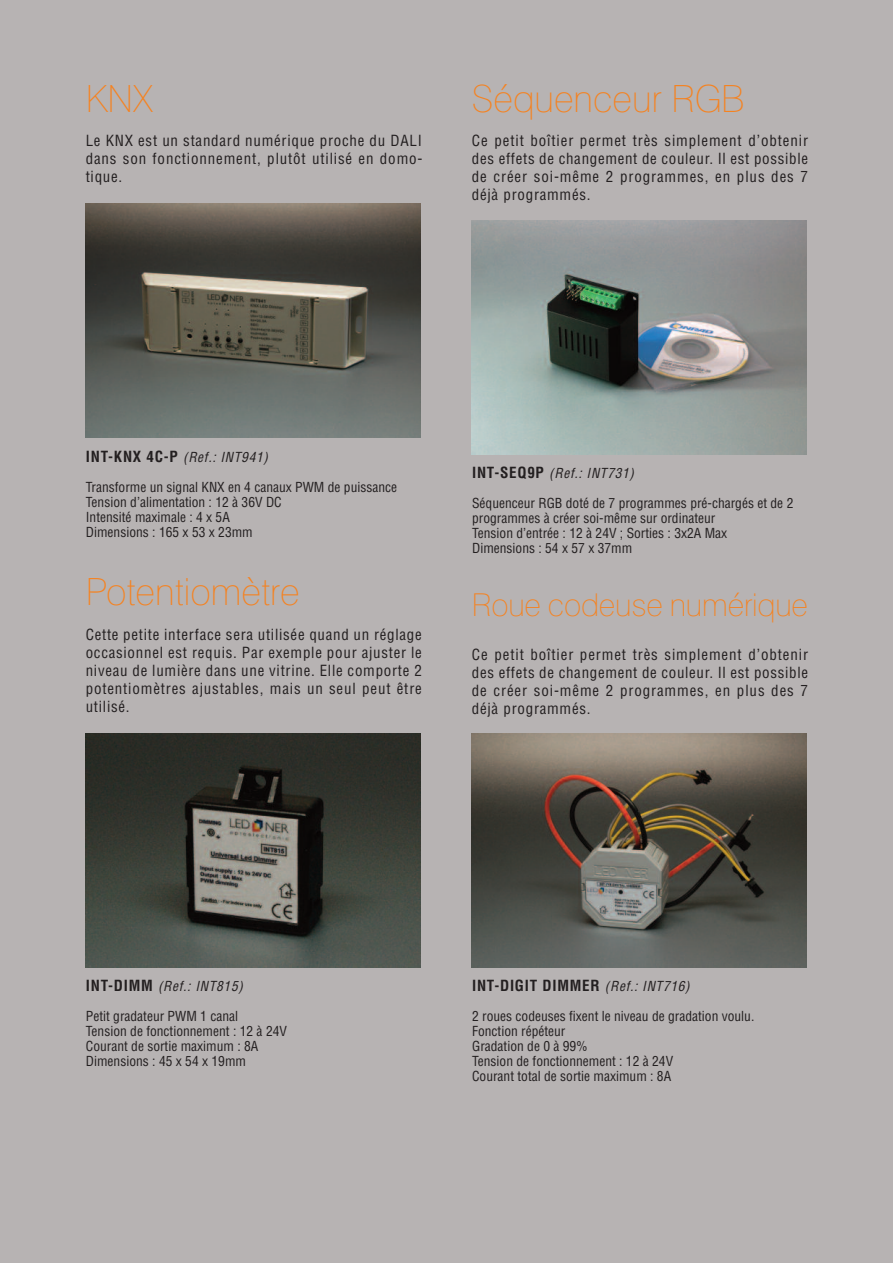
<style>
.page{position:relative;width:893px;height:1263px;background:#b7b3b3}
.page>*{position:absolute;margin:0;border:0;box-sizing:border-box;transform-origin:0 0}
.t1{font:37.5px "Swiss 721 Th PFL";color:#f58220}
.t2{font:31.5px "Swiss 721 Th PFL";letter-spacing:-.005em;color:#f58220}
.t3{font:condensed 15px/18px "Helvetica";letter-spacing:.06em;color:#231f20;text-align:justify}
.t4{font:700 condensed 15px "Helvetica";letter-spacing:.05em;color:#231f20}
.t5{font:condensed 13.5px/15px "Helvetica";color:#231f20}
.t6{font:italic condensed 13.5px "Helvetica";color:#231f20}
.s1{font-weight:700;font-style:normal;font-size:15px}
.s2{font-weight:400;font-style:italic;font-size:13.5px}
</style>
<div class="page">
<img style="left:86px;top:204px;width:335px;height:234px">
<img style="left:472px;top:220px;width:335px;height:234px">
<img style="left:86px;top:733px;width:335px;height:234px">
<img style="left:472px;top:733px;width:335px;height:234px">
<h1 class="t1" style="left:86px;top:85px;width:69px">KNX</h1>
<p class="t3" style="left:86px;top:132px;width:338px">Le KNX est un standard numérique proche du DALI dans son fonctionnement, plutôt utilisé en domo&shy;tique.</p>
<h1 class="t1" style="left:472px;top:85px;width:274px">Séquenceur RGB</h1>
<p class="t3" style="left:472px;top:132px;width:338px">Ce petit boîtier permet très simplement d’obtenir des effets de changement de couleur. Il est possible de créer soi-même 2 programmes, en plus des 7 déjà programmés.</p>
<p class="t6" style="left:86px;top:449px;width:184px"><span class="s1">INT-KNX 4C-P</span> (Ref.: INT941)</p>
<p class="t5" style="left:86px;top:480px;width:313px">Transforme un signal KNX en 4 canaux PWM de puissance Tension d’alimentation : 12 à 36V DC<br>Intensité maximale : 4 x 5A<br>Dimensions : 165 x 53 x 23mm</p>
<h1 class="t1" style="left:86px;top:578px;width:216px">Potentiomètre</h1>
<p class="t3" style="left:86px;top:625px;width:338px">Cette petite interface sera utilisée quand un réglage occasionnel est requis. Par exemple pour ajuster le niveau de lumière dans une vitrine. Elle comporte 2 potentiomètres ajustables, mais un seul peut être utilisé.</p>
<p class="t6" style="left:472px;top:466px;width:163px"><span class="s1">I N T- S E Q 9 P</span> (Ref.: INT731)</p>
<p class="t5" style="left:472px;top:496px;width:323px">Séquenceur RGB doté de 7 programmes pré-chargés et de 2 programmes à créer soi-même sur ordinateur<br>Tension d’entrée : 12 à 24V ; Sorties : 3x2A Max Dimensions : 54 x 57 x 37mm</p>
<h2 class="t2" style="left:472px;top:593px;width:338px">Roue codeuse numérique</h2>
<p class="t3" style="left:472px;top:646px;width:338px">Ce petit boîtier permet très simplement d’obtenir des effets de changement de couleur. Il est possible de créer soi-même 2 programmes, en plus des 7 déjà programmés.</p>
<p class="t6" style="left:86px;top:979px;width:159px"><span class="s1">I N T- D I M M</span> (Ref.: INT815)</p>
<p class="t5" style="left:86px;top:1009px;width:203px">Petit gradateur PWM 1 canal<br>Tension de fonctionnement : 12 à 24V<br>Courant de sortie maximum : 8A<br>Dimensions : 45 x 54 x 19mm</p>
<p class="t4" style="left:472px;top:977px;width:219px">INT-DIGIT DIMMER <span class="s2">(Ref.: INT716)</span></p>
<p class="t5" style="left:472px;top:1009px;width:284px">2 roues codeuses fixent le niveau de gradation voulu.<br>Fonction répéteur<br>Gradation de 0 à 99%<br>Tension de fonctionnement : 12 à 24V<br>Courant total de sortie maximum : 8A</p>
</div>
